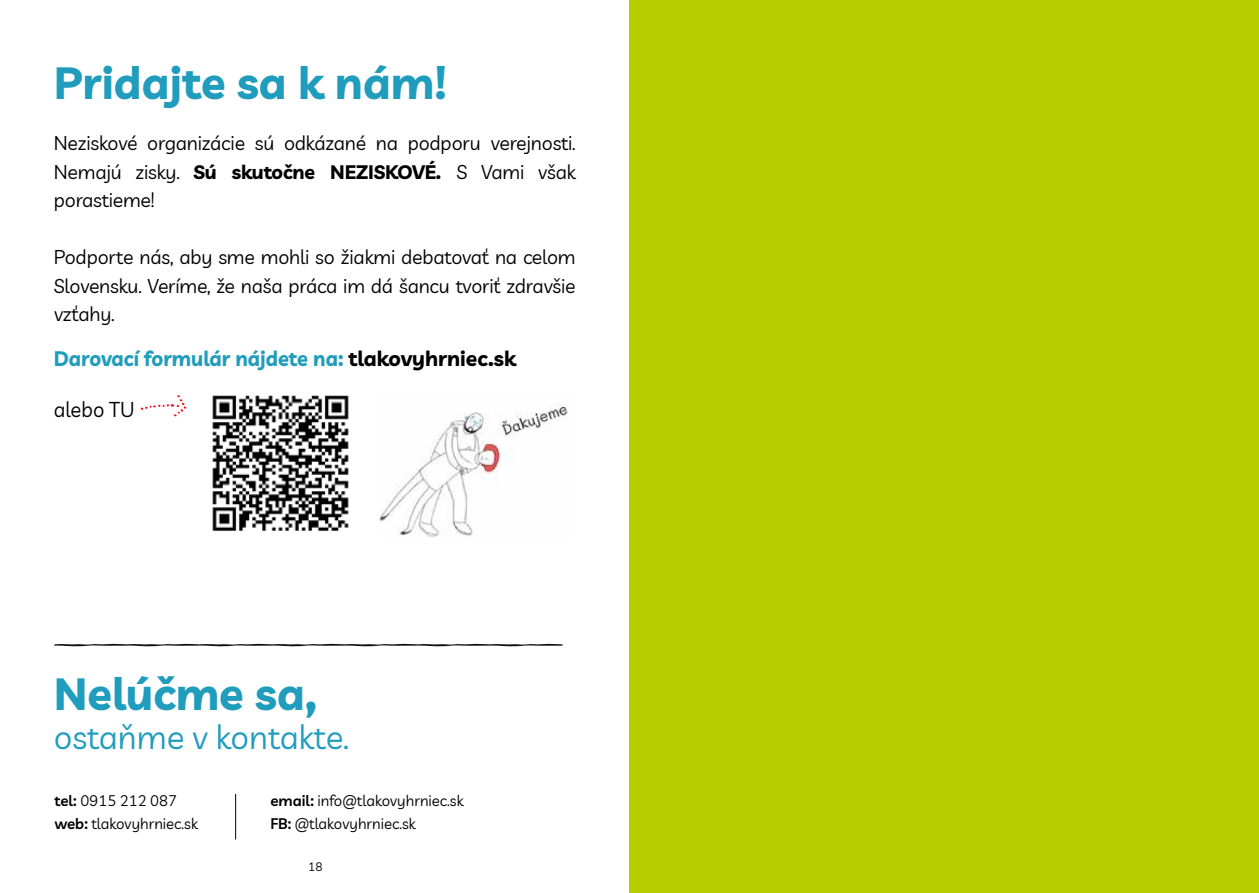
<style>
.page{position:relative;width:1259px;height:893px;background:#fff}
.page>*{position:absolute;margin:0;border:0;box-sizing:border-box;transform-origin:0 0}
.t1{font:700 45px "Livvic";color:#209cbd}
.t2{font:33px "Livvic";color:#209cbd}
.t3{font:700 21px "Livvic";color:#209cbd;scale:.95 1}
.t4{font:21px "Livvic";color:#000;scale:.96 1}
.t5{font:19.5px/28.5px "Livvic";letter-spacing:-.01em;color:#000;text-align:justify}
.t6{font:15px "Livvic";color:#000}
.t7{font:12px "Livvic";color:#000}
.s1{font-weight:700}
.s2{color:#000}
.s3{font-weight:600}
</style>
<div class="page">
<img style="left:379px;top:404px;width:189px;height:133px">
<img style="left:212px;top:395px;width:137px;height:136px">
<svg style="left:54px;top:644px;width:508px;height:2px"></svg>
<hr style="left:235px;top:794px;width:1px;height:45px;background:#000">
<svg style="left:141px;top:395px;width:45px;height:22px"></svg>
<div style="left:629px;top:0;width:630px;height:893px;background:#b7cd00"></div>
<h1 class="t1" style="left:54px;top:48px;width:394px">Pridajte sa k nám!</h1>
<p class="t5" style="left:54px;top:128px;width:523px">Neziskové organizácie sú odkázané na podporu verejnosti.<br>Nemajú zisky. <span class="s1">Sú skutočne NEZISKOVÉ.</span> S Vami však porastieme!</p>
<p class="t5" style="left:54px;top:242px;width:523px">Podporte nás, aby sme mohli so žiakmi debatovať na celom Slovensku. Veríme, že naša práca im dá šancu tvoriť zdravšie vzťahy.</p>
<p class="t3" style="left:54px;top:342px;width:488px">Darovací formulár nájdete na: <span class="s2">tlakovyhrniec.sk</span></p>
<p class="t4" style="left:54px;top:394px;width:86px">alebo TU</p>
<h1 class="t1" style="left:54px;top:658px;width:265px">Nelúčme sa,</h1>
<h2 class="t2" style="left:54px;top:712px;width:296px">ostaňme v kontakte.</h2>
<p class="t6" style="left:54px;top:790px;width:124px"><span class="s3">tel:</span> 0915 212 087</p>
<p class="t6" style="left:270px;top:790px;width:195px"><span class="s3">email:</span> info@tlakovyhrniec.sk</p>
<p class="t6" style="left:54px;top:812px;width:145px"><span class="s3">web:</span> tlakovyhrniec.sk</p>
<p class="t6" style="left:270px;top:812px;width:147px"><span class="s3">FB:</span> @tlakovyhrniec.sk</p>
<p class="t7" style="left:308px;top:858px;width:16px">18</p>
</div>
